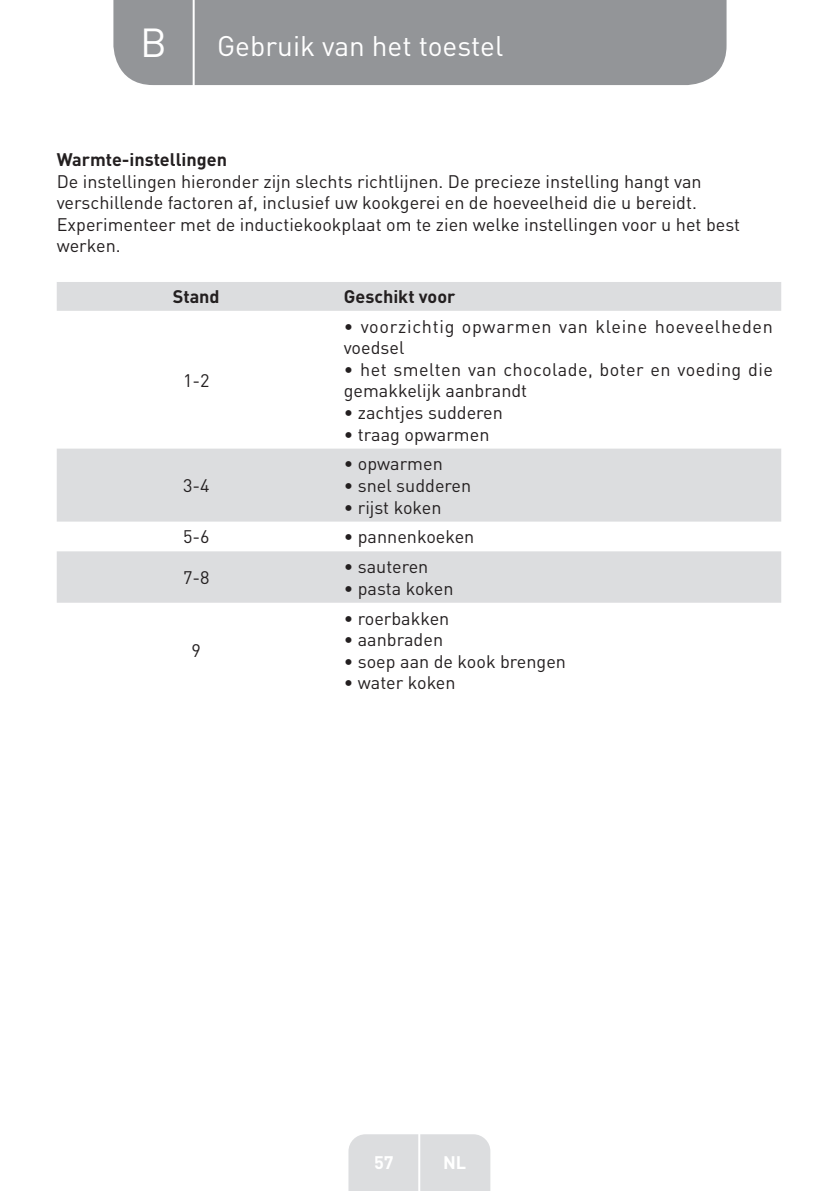
<style>
.page{position:relative;width:840px;height:1191px;background:#fff}
.page>*{position:absolute;margin:0;border:0;box-sizing:border-box;transform-origin:0 0}
.t1{font:40px "DIN Pro";color:#fff}
.t2{font:28px "DIN Pro";color:#fff}
.t3{font:18px/21.6px "DIN Pro";color:#231f20}
.t4{font:18px/21.6px "DIN Pro";letter-spacing:.025em;color:#231f20}
.t5{font:18px/21.6px "DIN Pro";letter-spacing:.04em;color:#231f20}
.t6{font:700 18px "DIN Pro";color:#231f20}
.t7{font:700 18px "DIN Pro";color:#fff}
</style>
<div class="page">
<div style="left:113px;top:0;width:613px;height:85px;background:#939598"></div>
<div style="left:348px;top:1134px;width:142px;height:57px;background:#dcdddf"></div>
<hr style="left:418px;top:1111px;width:2px;height:80px;background:#fff">
<hr style="left:192px;top:0;width:2px;height:88px;background:#fff">
<svg style="left:57px;top:282px;width:723px;height:321px"></svg>
<h1 class="t1" style="left:140px;top:15px;width:28px">B</h1>
<h2 class="t2" style="left:217px;top:27px;width:287px">Gebruik van het toestel</h2>
<p class="t6" style="left:57px;top:144px;width:172px">Warmte-instellingen</p>
<p class="t3" style="left:57px;top:169px;width:684px">De instellingen hieronder zijn slechts richtlijnen. De precieze instelling hangt van verschillende factoren af, inclusief uw kookgerei en de hoeveelheid die u bereidt.<br>Experimenteer met de inductiekookplaat om te zien welke instellingen voor u het best werken.</p>
<p class="t6" style="left:173px;top:281px;width:48px">Stand</p>
<p class="t6" style="left:343px;top:281px;width:113px">Geschikt voor</p>
<p class="t3" style="left:183px;top:368px;width:28px">1-2</p>
<p class="t3" style="left:183px;top:474px;width:28px">3-4</p>
<p class="t5" style="left:343px;top:314px;width:430px">• voorzichtig opwarmen van kleine hoeveelheden voedsel</p>
<p class="t4" style="left:343px;top:358px;width:430px">• het smelten van chocolade, boter en voeding die gemakkelijk aanbrandt</p>
<p class="t3" style="left:343px;top:401px;width:161px">• zachtjes sudderen</p>
<p class="t3" style="left:343px;top:422px;width:147px">• traag opwarmen</p>
<p class="t3" style="left:343px;top:452px;width:100px">• opwarmen</p>
<p class="t3" style="left:343px;top:474px;width:129px">• snel sudderen</p>
<p class="t3" style="left:343px;top:495px;width:99px">• rijst koken</p>
<p class="t3" style="left:183px;top:525px;width:28px">5-6</p>
<p class="t3" style="left:343px;top:525px;width:132px">• pannenkoeken</p>
<p class="t3" style="left:183px;top:566px;width:28px">7-8</p>
<p class="t3" style="left:343px;top:555px;width:86px">• sauteren</p>
<p class="t3" style="left:343px;top:576px;width:111px">• pasta koken</p>
<p class="t3" style="left:191px;top:639px;width:11px">9</p>
<p class="t3" style="left:343px;top:606px;width:107px">• roerbakken</p>
<p class="t3" style="left:343px;top:628px;width:101px">• aanbraden</p>
<p class="t3" style="left:343px;top:649px;width:224px">• soep aan de kook brengen</p>
<p class="t3" style="left:343px;top:671px;width:113px">• water koken</p>
<p class="t7" style="left:374px;top:1147px;width:21px">57</p>
<p class="t7" style="left:443px;top:1147px;width:25px">NL</p>
</div>
